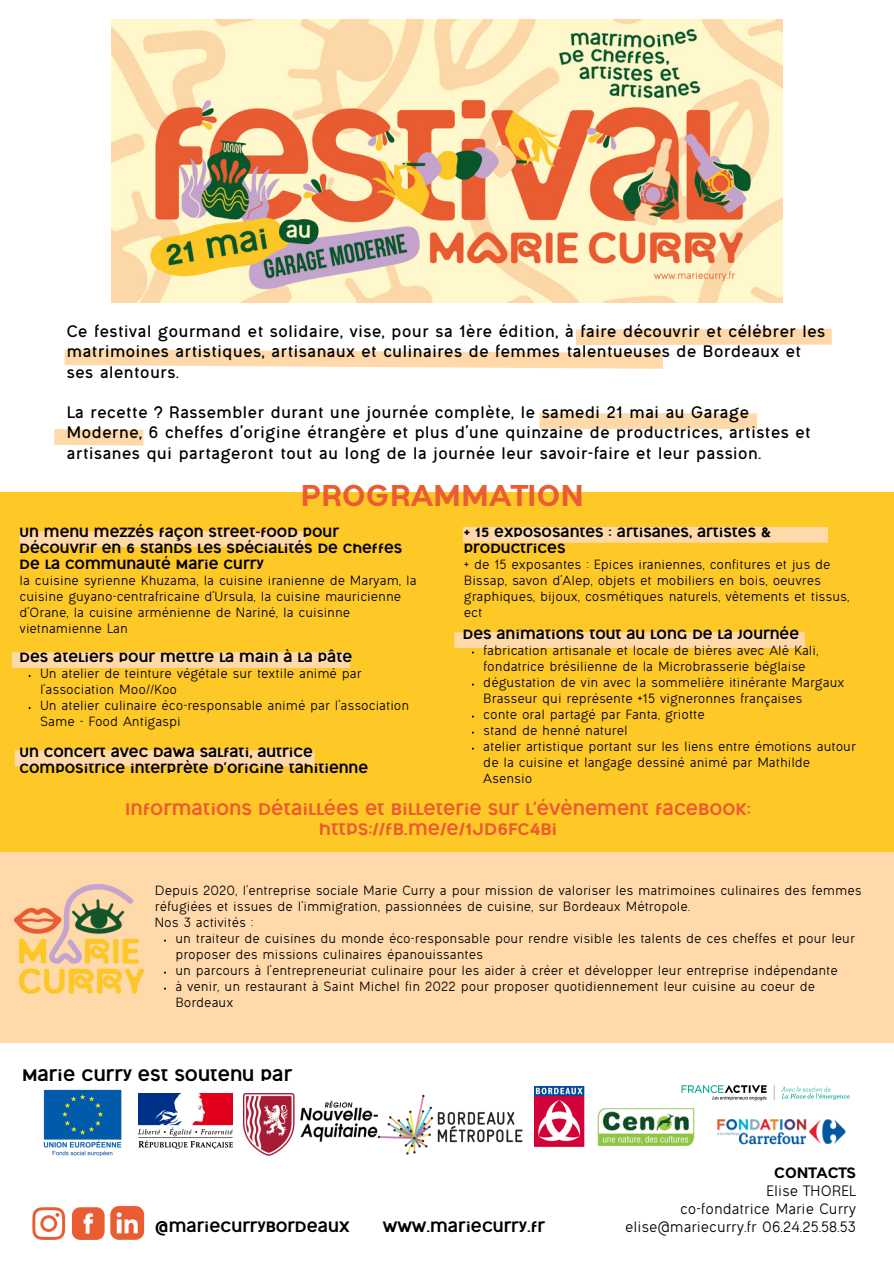
<style>
.page{position:relative;width:894px;height:1264px;background:#fff}
.page>*{position:absolute;margin:0;border:0;box-sizing:border-box;transform-origin:0 0}
.t1{font:27px "Ogonek Unicase";color:#ea5c32}
.t2{font:700 15px/20.2px "Ogonek";color:#000}
.t3{font:15px "Ogonek Unicase";color:#ea5c32}
.t4{font:15px "Ogonek Unicase";color:#000}
.t5{font:13.5px "Ogonek";color:#000}
.t6{font:13.5px "Ogonek Unicase";color:#000}
.t7{font:12px/16px "Ogonek";color:#000}
.t8{font:12px/16px "Ogonek Unicase";color:#000}
</style>
<div class="page">
<div style="left:0;top:843px;width:893px;height:199px;background:#ffd9aa"></div>
<img style="left:534px;top:1086px;width:50px;height:60px">
<img style="left:15px;top:884px;width:128px;height:110px">
<img style="left:112px;top:20px;width:670px;height:283px">
<svg style="left:72px;top:1206px;width:72px;height:33px"></svg>
<svg style="left:32px;top:1207px;width:33px;height:32px"></svg>
<img style="left:597px;top:1108px;width:98px;height:37px">
<img style="left:243px;top:1093px;width:280px;height:62px">
<img style="left:717px;top:1119px;width:128px;height:26px">
<img style="left:138px;top:1093px;width:94px;height:55px">
<div style="left:0;top:492px;width:893px;height:359px;background:#fec827"></div>
<svg style="left:64px;top:328px;width:768px;height:41px"></svg>
<div style="left:539px;top:413px;width:217px;height:16px;background:#ffd9aa"></div>
<svg style="left:54px;top:429px;width:90px;height:17px;background:#ffdcb0"></svg>
<div style="left:20px;top:531px;width:286px;height:16px;background:#ffd9aa"></div>
<div style="left:463px;top:527px;width:364px;height:15px;background:#ffd9aa"></div>
<div style="left:12px;top:652px;width:338px;height:16px;background:#ffd9aa"></div>
<div style="left:454px;top:632px;width:350px;height:16px;background:#ffd9aa"></div>
<div style="left:15px;top:750px;width:299px;height:16px;background:#ffd9aa"></div>
<img style="left:43px;top:1089px;width:79px;height:68px">
<img style="left:681px;top:1084px;width:169px;height:17px">
<p class="t2" style="left:67px;top:322px;width:760px">Ce festival gourmand et solidaire, vise, pour sa 1ère édition, à faire découvrir et célébrer les matrimoines artistiques, artisanaux et culinaires de femmes talentueuses de Bordeaux et ses alentours.</p>
<p class="t2" style="left:67px;top:403px;width:745px">La recette ? Rassembler durant une journée complète, le samedi 21 mai au Garage<br>Moderne, 6 cheffes d'origine étrangère et plus d'une quinzaine de productrices, artistes et artisanes qui partageront tout au long de la journée leur savoir-faire et leur passion.</p>
<p class="t1" style="left:300px;top:481px;width:285px">PROGRAMMATION</p>
<p class="t8" style="left:20px;top:524px;width:384px">UN MENU MEZZÉS FAÇON STREET-FOOD POUR<br>DÉCOUVRIR EN 6 STANDS LES SPÉCIALITÉS DE CHEFFES<br>DE LA COMMUNAUTÉ MARIE CURRY</p>
<p class="t7" style="left:20px;top:572px;width:398px">la cuisine syrienne Khuzama, la cuisine iranienne de Maryam, la cuisine guyano-centrafricaine d'Ursula, la cuisine mauricienne d'Orane, la cuisine arménienne de Nariné, la cuisinne vietnamienne Lan</p>
<p class="t8" style="left:464px;top:524px;width:308px">+ 15 EXPOSOSANTES : ARTISANES, ARTISTES &amp;<br>PRODUCTRICES</p>
<p class="t7" style="left:464px;top:556px;width:387px">+ de 15 exposantes : Epices iraniennes, confitures et jus de Bissap, savon d'Alep, objets et mobiliers en bois, oeuvres graphiques, bijoux, cosmétiques naturels, vêtements et tissus, ect</p>
<p class="t8" style="left:463px;top:626px;width:338px">DES ANIMATIONS TOUT AU LONG DE LA JOURNÉE</p>
<p class="t8" style="left:20px;top:650px;width:334px">DES ATELIERS POUR METTRE LA MAIN À LA PÂTE</p>
<p class="t7" style="left:483px;top:642px;width:336px">fabrication artisanale et locale de bières avec Alê Kali, fondatrice brésilienne de la Microbrasserie béglaise</p>
<p class="t7" style="left:483px;top:674px;width:362px">dégustation de vin avec la sommelière itinérante Margaux<br>Brasseur qui représente +15 vigneronnes françaises</p>
<p class="t7" style="left:483px;top:706px;width:223px">conte oral partagé par Fanta, griotte</p>
<p class="t7" style="left:483px;top:722px;width:146px">stand de henné naturel</p>
<p class="t7" style="left:483px;top:738px;width:374px">atelier artistique portant sur les liens entre émotions autour de la cuisine et langage dessiné animé par Mathilde<br>Asensio</p>
<p class="t7" style="left:40px;top:666px;width:323px">Un atelier de teinture végétale sur textile animé par l'association Moo//Koo</p>
<p class="t7" style="left:40px;top:698px;width:370px">Un atelier culinaire éco-responsable animé par l'association<br>Same - Food Antigaspi</p>
<p class="t8" style="left:20px;top:744px;width:350px">UN CONCERT AVEC DAWA SALFATI, AUTRICE<br>COMPOSITRICE INTERPRÈTE D'ORIGINE TAHITIENNE</p>
<p class="t3" style="left:125px;top:800px;width:627px">INFORMATIONS DÉTAILLÉES ET BILLETERIE SUR L'ÉVÈNEMENT FACEBOOK:</p>
<p class="t3" style="left:319px;top:821px;width:240px">HTTPS://FB.ME/E/1JD6FC4BI</p>
<p class="t7" style="left:155px;top:882px;width:708px">Depuis 2020, l’entreprise sociale Marie Curry a pour mission de valoriser les matrimoines culinaires des femmes réfugiées et issues de l'immigration, passionnées de cuisine, sur Bordeaux Métropole.</p>
<p class="t7" style="left:155px;top:914px;width:100px">Nos 3 activités :</p>
<p class="t7" style="left:175px;top:930px;width:681px">un traiteur de cuisines du monde éco-responsable pour rendre visible les talents de ces cheffes et pour leur proposer des missions culinaires épanouissantes</p>
<p class="t7" style="left:175px;top:962px;width:663px">un parcours à l'entrepreneuriat culinaire pour les aider à créer et développer leur entreprise indépendante</p>
<p class="t7" style="left:175px;top:978px;width:641px">à venir, un restaurant à Saint Michel fin 2022 pour proposer quotidiennement leur cuisine au coeur de<br>Bordeaux</p>
<p class="t4" style="left:22px;top:1067px;width:271px">MARIE CURRY EST SOUTENU PAR</p>
<p class="t6" style="left:155px;top:1219px;width:196px">@MARIECURRYBORDEAUX</p>
<p class="t6" style="left:383px;top:1219px;width:164px">WWW.MARIECURRY.FR</p>
<p class="t6" style="left:773px;top:1165px;width:83px">CONTACTS</p>
<p class="t5" style="left:766px;top:1183px;width:91px">Elise THOREL</p>
<p class="t5" style="left:680px;top:1201px;width:177px">co-fondatrice Marie Curry</p>
<p class="t5" style="left:625px;top:1219px;width:232px">elise@mariecurry.fr 06.24.25.58.53</p>
</div>
